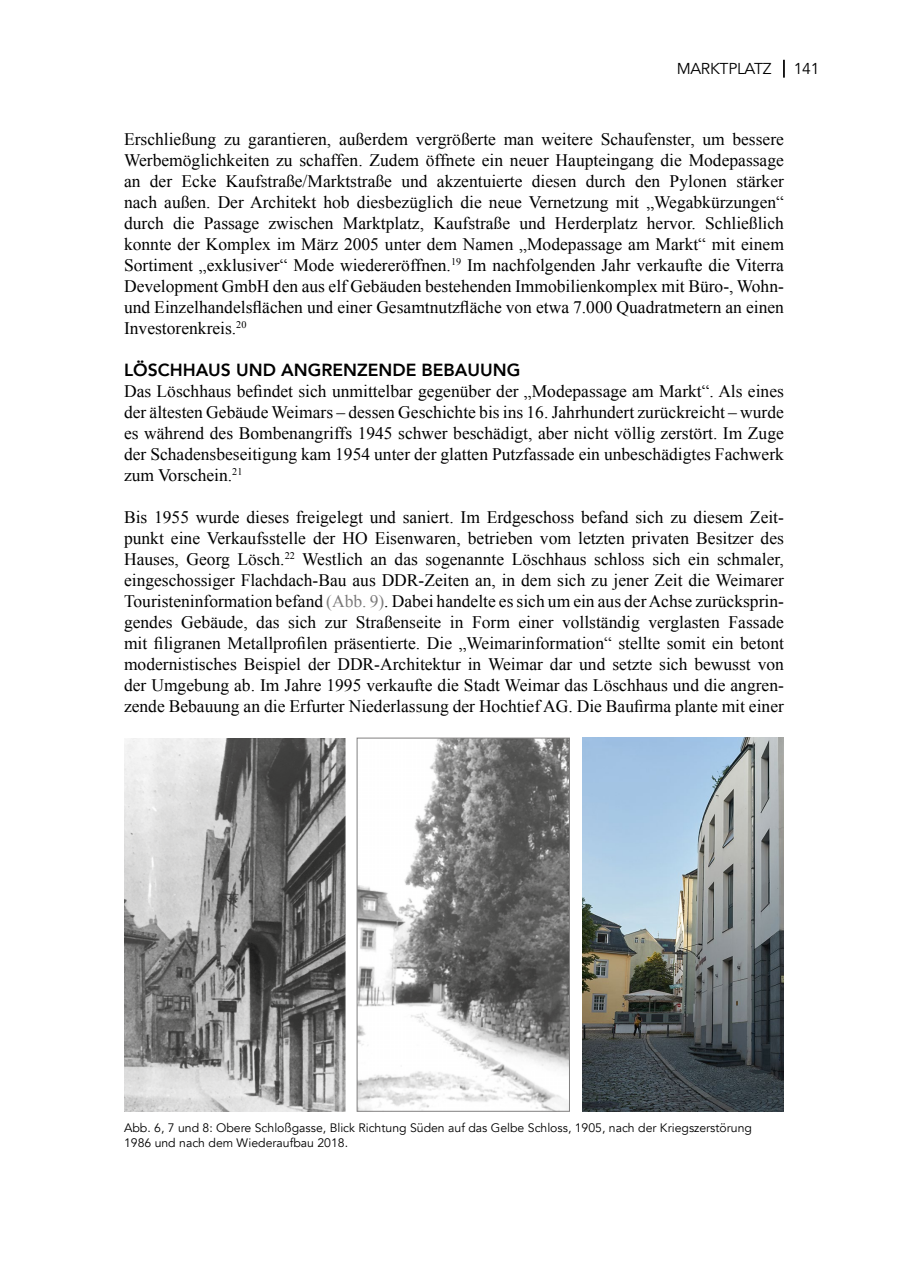
<style>
.page{position:relative;width:908px;height:1280px;background:#fff}
.page>*{position:absolute;margin:0;border:0;box-sizing:border-box;transform-origin:0 0}
.t1{font:17.5px/21px "Times New Roman";color:#000;text-align:justify}
.t2{font:800 17.5px "Avenir";color:#000}
.t3{font:15.75px "Avenir";letter-spacing:-.02em;color:#000}
.t4{font:12.25px/14.7px "Avenir";color:#000}
.s1{color:#7c7b7b}
</style>
<div class="page">
<svg style="left:783px;top:60px;width:2px;height:18px"></svg>
<img style="left:582px;top:738px;width:202px;height:373px">
<img style="left:124px;top:738px;width:222px;height:373px">
<img style="left:359px;top:740px;width:209px;height:369px">
<div style="left:357px;top:738px;width:213px;height:373px;border:1px solid #818080"></div>
<p class="t3" style="left:677px;top:60px;width:96px">MARKTPLATZ</p>
<p class="t3" style="left:794px;top:60px;width:27px">141</p>
<p class="t1" style="left:124px;top:128px;width:661px">Erschließung zu garantieren, außerdem vergrößerte man weitere Schaufenster, um bessere Werbemöglichkeiten zu schaffen. Zudem öffnete ein neuer Haupteingang die Modepassage an der Ecke Kaufstraße/Marktstraße und akzentuierte diesen durch den Pylonen stärker nach außen. Der Architekt hob diesbezüglich die neue Vernetzung mit „Wegabkürzungen“ durch die Passage zwischen Marktplatz, Kaufstraße und Herderplatz hervor. Schließlich konnte der Komplex im März 2005 unter dem Namen „Modepassage am Markt“ mit einem Sortiment „exklusiver“ Mode wiedereröffnen.<sup>19</sup> Im nachfolgenden Jahr verkaufte die Viterra Development GmbH den aus elf Gebäuden bestehenden Immobilienkomplex mit Büro-, Wohn&shy;und Einzelhandelsflächen und einer Gesamtnutzfläche von etwa 7.000 Quadratmetern an einen Investorenkreis.<sup>20</sup></p>
<p class="t2" style="left:124px;top:356px;width:398px">LÖSCHHAUS UND ANGRENZENDE BEBAUUNG</p>
<p class="t1" style="left:124px;top:380px;width:661px">Das Löschhaus befindet sich unmittelbar gegenüber der „Modepassage am Markt“. Als eines der ältesten Gebäude Weimars – dessen Geschichte bis ins 16. Jahrhundert zurückreicht – wurde es während des Bombenangriffs 1945 schwer beschädigt, aber nicht völlig zerstört. Im Zuge der Schadensbeseitigung kam 1954 unter der glatten Putzfassade ein unbeschädigtes Fachwerk zum Vorschein.<sup>21</sup></p>
<p class="t1" style="left:124px;top:506px;width:661px">Bis 1955 wurde dieses freigelegt und saniert. Im Erdgeschoss befand sich zu diesem Zeit&shy;punkt eine Verkaufsstelle der HO Eisenwaren, betrieben vom letzten privaten Besitzer des Hauses, Georg Lösch.<sup>22</sup> Westlich an das sogenannte Löschhaus schloss sich ein schmaler, eingeschossiger Flachdach-Bau aus DDR-Zeiten an, in dem sich zu jener Zeit die Weimarer Touristeninformation befand <span class="s1">(Abb. 9)</span>. Dabei handelte es sich um ein aus der Achse zurücksprin&shy;gendes Gebäude, das sich zur Straßenseite in Form einer vollständig verglasten Fassade mit filigranen Metallprofilen präsentierte. Die „Weimarinformation“ stellte somit ein betont modernistisches Beispiel der DDR-Architektur in Weimar dar und setzte sich bewusst von der Umgebung ab. Im Jahre 1995 verkaufte die Stadt Weimar das Löschhaus und die angren&shy;zende Bebauung an die Erfurter Niederlassung der Hochtief AG. Die Baufirma plante mit einer</p>
<p class="t4" style="left:124px;top:1121px;width:629px">Abb. 6, 7 und 8: Obere Schloßgasse, Blick Richtung Süden auf das Gelbe Schloss, 1905, nach der Kriegszerstörung<br>1986 und nach dem Wiederaufbau 2018.</p>
</div>
